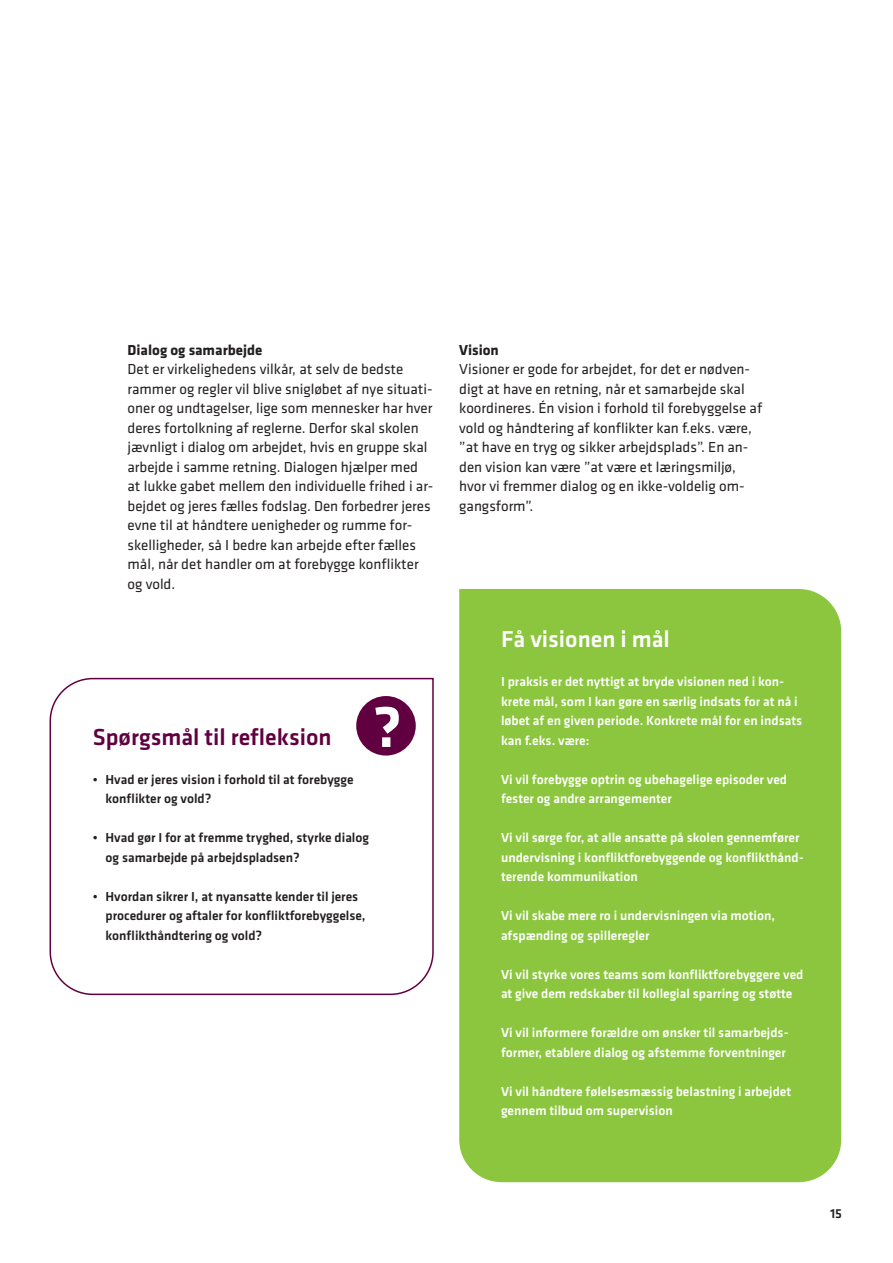
<style>
.page{position:relative;width:893px;height:1263px;background:#fff}
.page>*{position:absolute;margin:0;border:0;box-sizing:border-box;transform-origin:0 0}
.BAR_BoksRubrik_farvet{font:500 24px "Klavika";color:#610040}
.BAR_BoksRubrik_hvid{font:500 24px "Klavika";color:#fff}
.BAR_Brød{font:15px/19.5px "Klavika";color:#231f20}
.BAR_Mellemrubrik{font:700 15px "Klavika";color:#231f20}
.BAR_BoksBrød_Hvid{font:500 13.5px/19.5px "Klavika";color:#fff}
.BAR_BoksBrød_Sort{font:500 13.5px/19.5px "Klavika";color:#231f20}
</style>
<div class="page">
<svg style="left:49px;top:677px;width:385px;height:319px"></svg>
<div style="left:356px;top:696px;width:60px;height:59px;background:#610040;border-radius:50%"></div>
<svg style="left:375px;top:707px;width:24px;height:40px"></svg>
<div style="left:459px;top:589px;width:382px;height:593px;background:#8bc63e"></div>
<p class="BAR_Mellemrubrik" style="left:128px;top:339px;width:136px">Dialog og samarbejde</p>
<p class="BAR_Brød" style="left:128px;top:360px;width:307px">Det er virkelighedens vilkår, at selv de bedste rammer og regler vil blive snigløbet af nye situati&shy;oner og undtagelser, lige som mennesker har hver deres fortolkning af reglerne. Derfor skal skolen jævnligt i dialog om arbejdet, hvis en gruppe skal arbejde i samme retning. Dialogen hjælper med at lukke gabet mellem den individuelle frihed i ar&shy;bejdet og jeres fælles fodslag. Den forbedrer jeres evne til at håndtere uenigheder og rumme for&shy;skelligheder, så I bedre kan arbejde efter fælles mål, når det handler om at forebygge konflikter og vold.</p>
<p class="BAR_BoksRubrik_farvet" style="left:93px;top:723px;width:240px">Spørgsmål til refleksion</p>
<p class="BAR_BoksBrød_Sort" style="left:106px;top:770px;width:249px;text-indent:-13px">• Hvad er jeres vision i forhold til at forebygge konflikter og vold?</p>
<p class="BAR_BoksBrød_Sort" style="left:106px;top:828px;width:265px;text-indent:-13px">• Hvad gør I for at fremme tryghed, styrke dialog og samarbejde på arbejdspladsen?</p>
<p class="BAR_BoksBrød_Sort" style="left:106px;top:887px;width:262px;text-indent:-13px">• Hvordan sikrer I, at nyansatte kender til jeres procedurer og aftaler for konfliktforebyggelse, konflikthåndtering og vold?</p>
<p class="BAR_Mellemrubrik" style="left:459px;top:339px;width:41px">Vision</p>
<p class="BAR_Brød" style="left:459px;top:360px;width:305px">Visioner er gode for arbejdet, for det er nødven&shy;digt at have en retning, når et samarbejde skal koordineres. Én vision i forhold til forebyggelse af vold og håndtering af konflikter kan f.eks. være, ”at have en tryg og sikker arbejdsplads”. En an&shy;den vision kan være ”at være et læringsmiljø, hvor vi fremmer dialog og en ikke-voldelig om&shy;gangsform”.</p>
<p class="BAR_BoksRubrik_hvid" style="left:501px;top:626px;width:170px">Få visionen i mål</p>
<p class="BAR_BoksBrød_Hvid" style="left:501px;top:672px;width:303px">I praksis er det nyttigt at bryde visionen ned i kon&shy;krete mål, som I kan gøre en særlig indsats for at nå i løbet af en given periode. Konkrete mål for en indsats kan f.eks. være:</p>
<p class="BAR_BoksBrød_Hvid" style="left:501px;top:770px;width:288px">Vi vil forebygge optrin og ubehagelige episoder ved fester og andre arrangementer</p>
<p class="BAR_BoksBrød_Hvid" style="left:501px;top:828px;width:304px">Vi vil sørge for, at alle ansatte på skolen gennemfører undervisning i konfliktforebyggende og konflikthånd&shy;terende kommunikation</p>
<p class="BAR_BoksBrød_Hvid" style="left:501px;top:906px;width:276px">Vi vil skabe mere ro i undervisningen via motion, afspænding og spilleregler</p>
<p class="BAR_BoksBrød_Hvid" style="left:501px;top:965px;width:304px">Vi vil styrke vores teams som konfliktforebyggere ved at give dem redskaber til kollegial sparring og støtte</p>
<p class="BAR_BoksBrød_Hvid" style="left:501px;top:1023px;width:288px">Vi vil informere forældre om ønsker til samarbejds&shy;former, etablere dialog og afstemme forventninger</p>
<p class="BAR_BoksBrød_Hvid" style="left:501px;top:1082px;width:292px">Vi vil håndtere følelsesmæssig belastning i arbejdet gennem tilbud om supervision</p>
<p class="BAR_BoksBrød_Sort" style="left:830px;top:1204px;width:13px">15</p>
</div>
